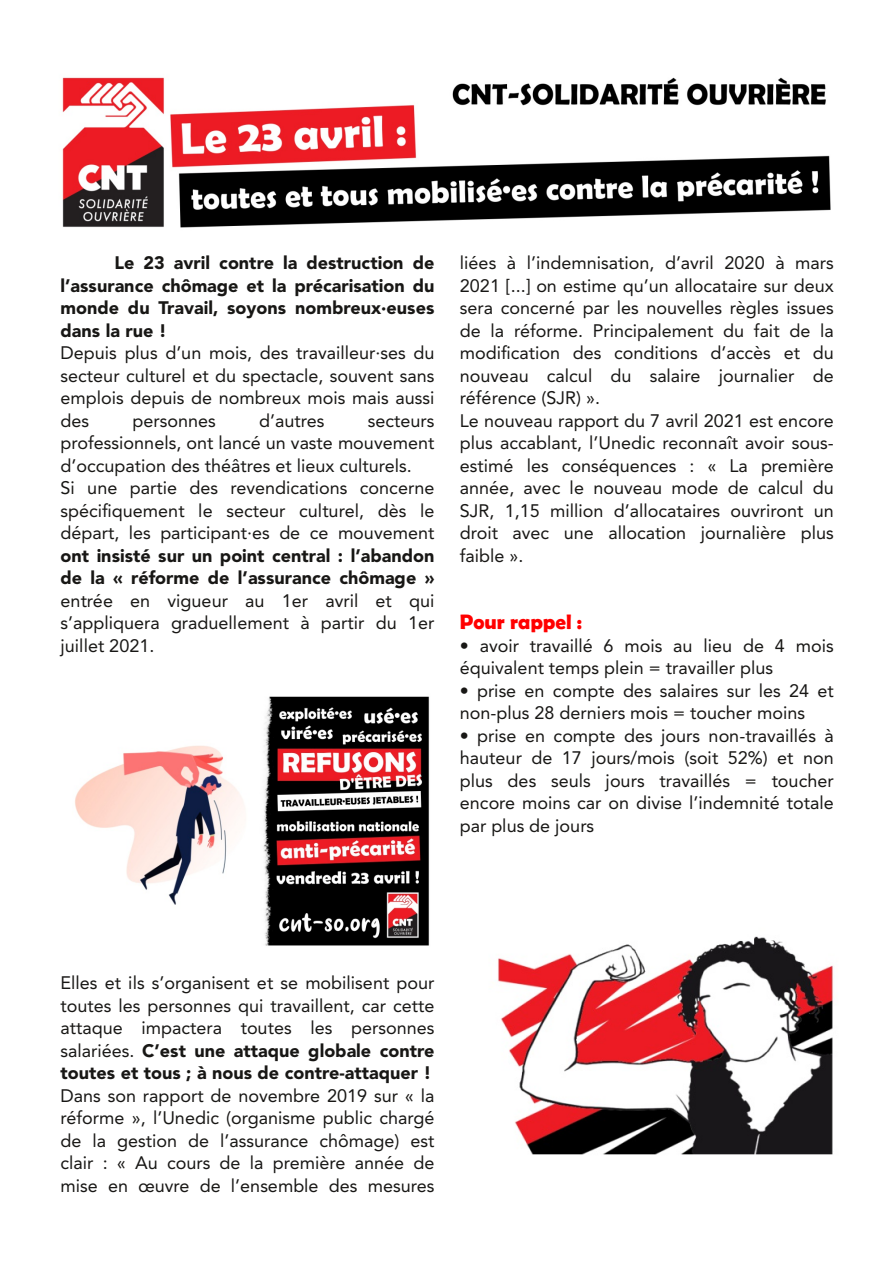
<style>
.page{position:relative;width:893px;height:1263px;background:#fff}
.page>*{position:absolute;margin:0;border:0;box-sizing:border-box;transform-origin:0 0}
.t1{font:700 21px "Berlin Sans FB Demi";color:#f00}
.t2{font:18px/22.5px "Avenir LT Std";color:#181715;text-align:justify}
.t3{font:900 18px/22.5px "Avenir LT Std";color:#181715;text-align:justify}
.s1{font-weight:900}
</style>
<div class="page">
<img style="left:62px;top:77px;width:769px;height:151px">
<img style="left:75px;top:696px;width:355px;height:250px">
<img style="left:498px;top:936px;width:337px;height:219px">
<p class="t3" style="left:61px;top:253px;width:375px;text-indent:54px">Le 23 avril contre la destruction de l’assurance chômage et la précarisation du monde du Travail, soyons nombreux·euses dans la rue !</p>
<p class="t2" style="left:61px;top:343px;width:375px">Depuis plus d’un mois, des travailleur·ses du secteur culturel et du spectacle, souvent sans emplois depuis de nombreux mois mais aussi des</p>
<p class="t2" style="left:132px;top:411px;width:85px">personnes</p>
<p class="t2" style="left:259px;top:411px;width:67px">d’autres</p>
<p class="t2" style="left:61px;top:411px;width:375px;text-align:left;text-indent:307px">secteurs professionnels, ont lancé un vaste mouvement d’occupation des théâtres et lieux culturels.<br>Si une partie des revendications concerne spécifiquement le secteur culturel, dès le départ, les participant·es de ce mouvement</p>
<p class="t3" style="left:61px;top:546px;width:375px">ont insisté sur un point central : l’abandon de la « réforme de l’assurance chômage »</p>
<p class="t2" style="left:61px;top:591px;width:375px">entrée en vigueur au 1er avril et qui s’appliquera graduellement à partir du 1er juillet 2021.</p>
<p class="t2" style="left:460px;top:253px;width:375px;text-align:left">liées à l’indemnisation, d’avril 2020 à mars 2021 [...] on estime qu’un allocataire sur deux sera concerné par les nouvelles règles issues de la réforme. Principalement du fait de la modification des conditions d’accès et du nouveau calcul du salaire journalier de référence (SJR) ».<br>Le nouveau rapport du 7 avril 2021 est encore plus accablant, l’Unedic reconnaît avoir sous&shy;estimé les conséquences : « La première année, avec le nouveau mode de calcul du SJR, 1,15 million d’allocataires ouvriront un droit avec une allocation journalière plus faible ».</p>
<p class="t1" style="left:460px;top:610px;width:124px">Pour rappel :</p>
<p class="t2" style="left:460px;top:636px;width:375px">• avoir travaillé 6 mois au lieu de 4 mois équivalent temps plein = travailler plus</p>
<p class="t2" style="left:460px;top:681px;width:375px">• prise en compte des salaires sur les 24 et non-plus 28 derniers mois = toucher moins</p>
<p class="t2" style="left:460px;top:726px;width:375px">• prise en compte des jours non-travaillés à hauteur de 17 jours/mois (soit 52%) et non plus des seuls jours travaillés = toucher encore moins car on divise l’indemnité totale par plus de jours</p>
<p class="t2" style="left:61px;top:973px;width:375px">Elles et ils s’organisent et se mobilisent pour toutes les personnes qui travaillent, car cette attaque impactera toutes les personnes salariées. <span class="s1">C’est une attaque globale contre toutes et tous ; à nous de contre-attaquer !</span></p>
<p class="t2" style="left:61px;top:1086px;width:375px">Dans son rapport de novembre 2019 sur « la réforme », l’Unedic (organisme public chargé de la gestion de l’assurance chômage) est clair : « Au cours de la première année de mise en œuvre de l’ensemble des mesures</p>
</div>
